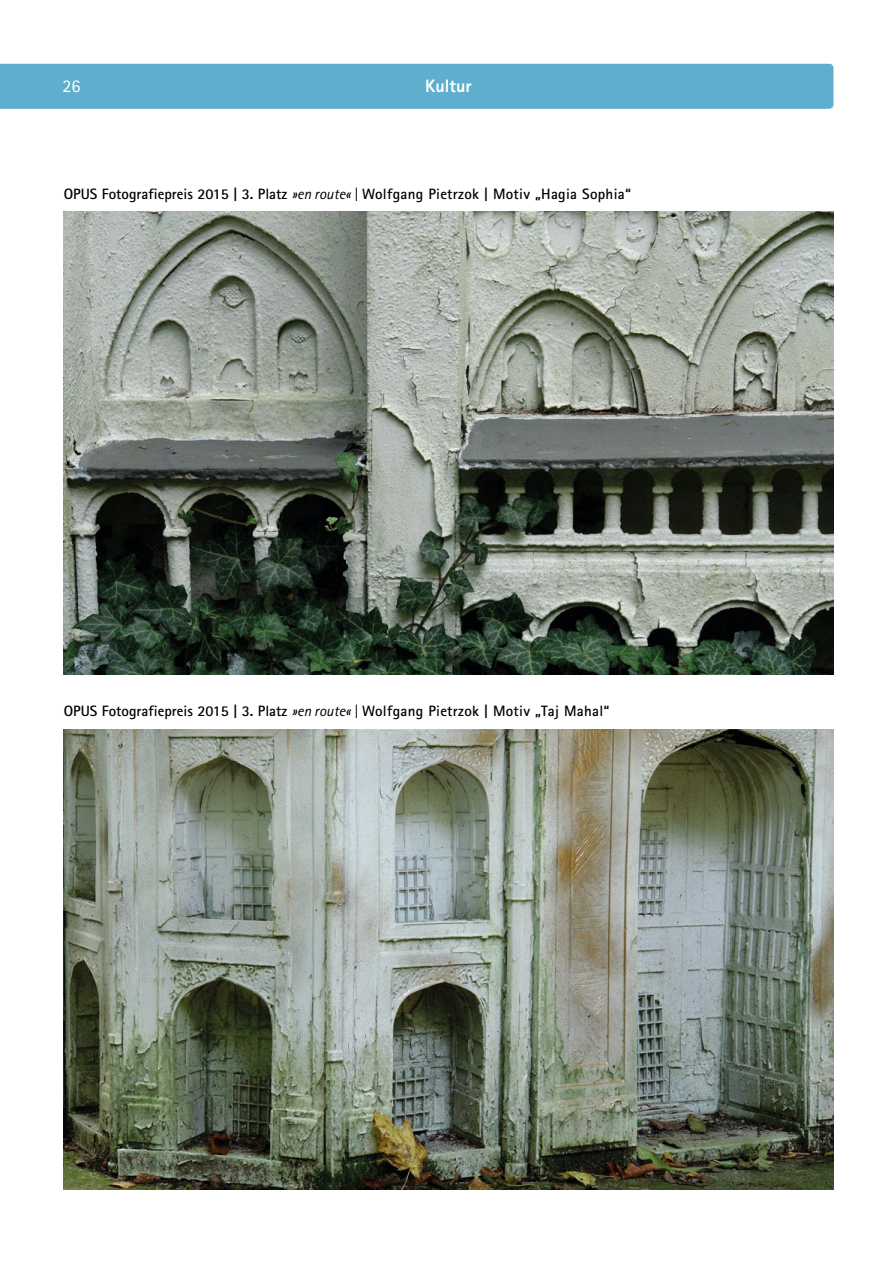
<style>
.page{position:relative;width:893px;height:1263px;background:#fff}
.page>*{position:absolute;margin:0;border:0;box-sizing:border-box;transform-origin:0 0}
.t1{font:800 18px "Rotis Sans Serif";color:#fff}
.t2{font:18px "Rotis Sans Serif";color:#fff}
.t3{font:700 15px "Rotis Sans Serif";letter-spacing:.02em;color:#000}
.t4{font:700 15px "Rotis Sans Serif";color:#000}
.s1{font-weight:400;font-style:italic}
</style>
<div class="page">
<div style="left:0;top:64px;width:833px;height:45px;background:#5dafcd"></div>
<img style="left:64px;top:211px;width:769px;height:464px">
<img style="left:64px;top:730px;width:769px;height:459px">
<p class="t2" style="left:63px;top:75px;width:19px">26</p>
<p class="t1" style="left:425px;top:74px;width:48px">Kultur</p>
<p class="t3" style="left:64px;top:184px;width:569px">OPUS Fotografiepreis 2015 | 3. Platz <span class="s1">»en route« |</span> Wolfgang Pietrzok | Motiv „Hagia Sophia“</p>
<p class="t4" style="left:64px;top:702px;width:547px">OPUS Fotografiepreis 2015 | 3. Platz <span class="s1">»en route« |</span> Wolfgang Pietrzok | Motiv „Taj Mahal“</p>
</div>
